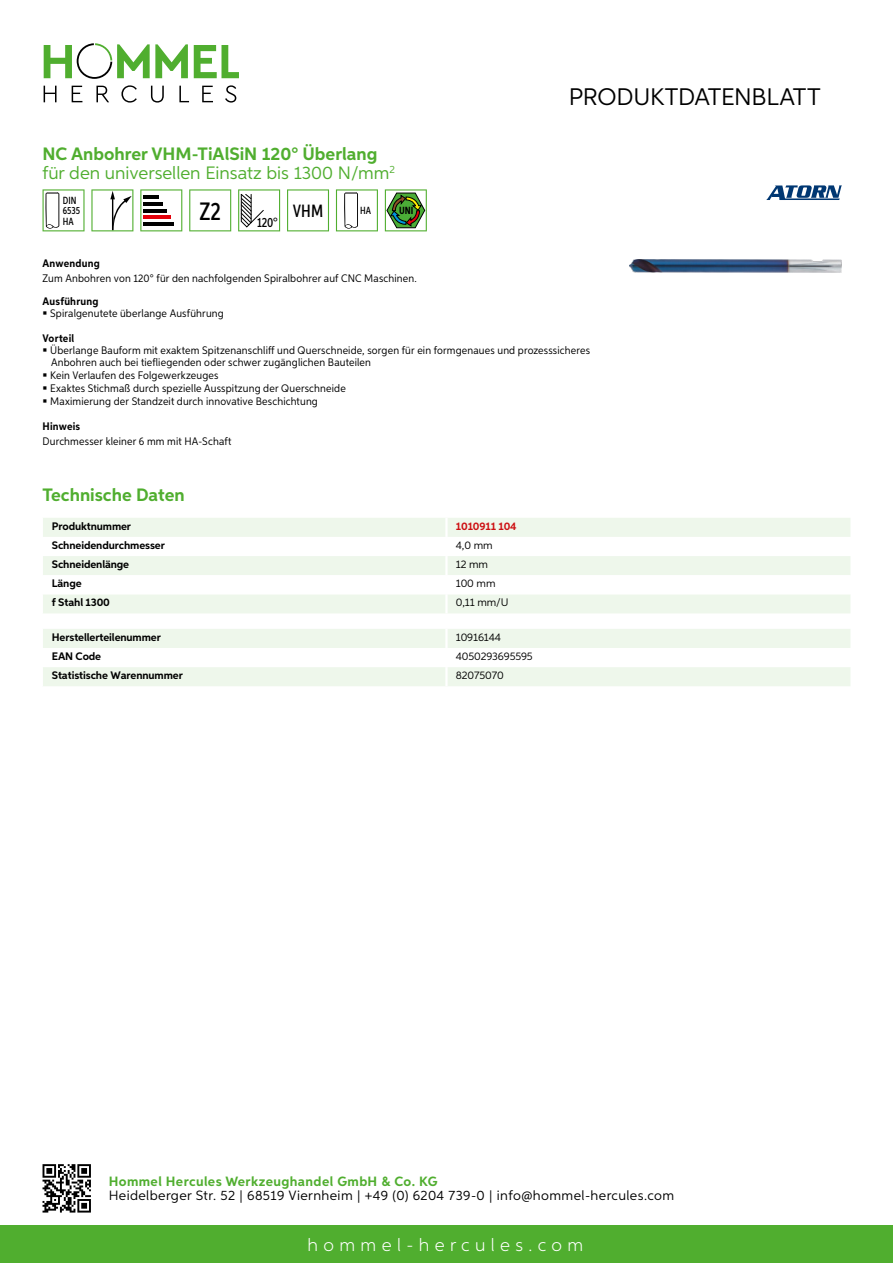
<style>
.page{position:relative;width:893px;height:1263px;background:#fff}
.page>*{position:absolute;margin:0;border:0;box-sizing:border-box;transform-origin:0 0}
.t1{font:500 25.2px "Aspira XX Nar";color:#000}
.t2{font:24px "Aspira";letter-spacing:-.01em;color:#000}
.t3{font:18px/19.8px "Aspira";color:#50ae2f}
.t4{font:300 18px "Aspira";letter-spacing:.3em;color:#fff}
.t5{font:700 18px "Aspira";color:#50ae2f}
.t6{font:500 17.85px "Aspira XX Nar";color:#000}
.t7{font:13.5px "Aspira";letter-spacing:.03em;color:#000}
.t8{font:700 13.5px "Aspira";letter-spacing:.03em;color:#50ae2f}
.t9{font:500 13.35px "Aspira XX Nar";color:#000}
.t10{font:10.95px/12.6px "Aspira Nar";letter-spacing:.015em;color:#000}
.t11{font:700 10.95px "Aspira";letter-spacing:-.01em;color:#000}
.t12{font:10.95px "Aspira";letter-spacing:-.01em;color:#000}
.t13{font:700 10.95px "Aspira Nar";letter-spacing:.02em;color:#000}
.t14{font:700 10.95px "Aspira";letter-spacing:-.01em;color:#cd1013}
.t15{font:500 10.35px/10.4px "Aspira XX Nar";color:#000}
.t16{font:700 10.35px "Aspira XX Nar";color:#000}
.s1{font-weight:700}
</style>
<div class="page">
<div style="left:0;top:1226px;width:893px;height:37px;background:#50ae2f"></div>
<svg style="left:43px;top:1164px;width:48px;height:48px"></svg>
<svg style="left:194px;top:45px;width:45px;height:33px"></svg>
<svg style="left:44px;top:43px;width:144px;height:36px"></svg>
<svg style="left:44px;top:86px;width:13px;height:16px"></svg>
<svg style="left:72px;top:86px;width:10px;height:16px"></svg>
<svg style="left:96px;top:86px;width:13px;height:16px"></svg>
<svg style="left:121px;top:85px;width:16px;height:18px"></svg>
<svg style="left:151px;top:86px;width:13px;height:17px"></svg>
<svg style="left:179px;top:86px;width:10px;height:16px"></svg>
<svg style="left:202px;top:86px;width:11px;height:16px"></svg>
<svg style="left:225px;top:85px;width:11px;height:18px"></svg>
<div style="left:43px;top:518px;width:807px;height:95px;background:#eef7eb"></div>
<svg style="left:43px;top:537px;width:807px;height:57px"></svg>
<hr style="left:445px;top:518px;width:3px;height:19px;background:#fff">
<hr style="left:445px;top:537px;width:3px;height:19px;background:#fff">
<hr style="left:445px;top:556px;width:3px;height:19px;background:#fff">
<hr style="left:445px;top:575px;width:3px;height:19px;background:#fff">
<hr style="left:445px;top:594px;width:3px;height:19px;background:#fff">
<svg style="left:43px;top:629px;width:807px;height:57px"></svg>
<hr style="left:445px;top:667px;width:3px;height:19px;background:#fff">
<svg style="left:43px;top:189px;width:42px;height:42px"></svg>
<svg style="left:91px;top:189px;width:42px;height:42px"></svg>
<svg style="left:140px;top:189px;width:42px;height:42px"></svg>
<hr style="left:143px;top:196px;width:16px;height:3px;background:#000">
<hr style="left:143px;top:202px;width:20px;height:4px;background:#000">
<hr style="left:143px;top:209px;width:24px;height:3px;background:#000">
<hr style="left:143px;top:216px;width:27px;height:3px;background:#e3000b">
<hr style="left:143px;top:222px;width:31px;height:4px;background:#000">
<svg style="left:189px;top:189px;width:42px;height:42px"></svg>
<svg style="left:238px;top:189px;width:42px;height:42px"></svg>
<svg style="left:287px;top:189px;width:42px;height:42px"></svg>
<svg style="left:336px;top:189px;width:42px;height:42px"></svg>
<svg style="left:385px;top:189px;width:42px;height:42px"></svg>
<img style="left:629px;top:259px;width:213px;height:13px">
<svg style="left:766px;top:185px;width:76px;height:15px"></svg>
<h3 class="t3" style="left:43px;top:143px;width:354px"><span class="s1">NC Anbohrer VHM-TiAlSiN 120° Überlang </span>für den universellen Einsatz bis 1300 N/mm<sup>2</sup></h3>
<p class="t15" style="left:63px;top:195px;width:19px">DIN<br>6535<br>HA</p>
<h1 class="t1" style="left:200px;top:196px;width:23px">Z2</h1>
<p class="t9" style="left:257px;top:215px;width:22px">120°</p>
<h3 class="t6" style="left:293px;top:200px;width:32px">VHM</h3>
<p class="t15" style="left:360px;top:205px;width:12px">HA</p>
<p class="t16" style="left:399px;top:205px;width:16px">UNI</p>
<h2 class="t2" style="left:569px;top:82px;width:253px">Produktdatenblatt</h2>
<p class="t13" style="left:43px;top:257px;width:59px">Anwendung</p>
<p class="t10" style="left:43px;top:272px;width:376px">Zum Anbohren von 120° für den nachfolgenden Spiralbohrer auf CNC Maschinen.</p>
<p class="t13" style="left:43px;top:294px;width:58px">Ausführung</p>
<p class="t10" style="left:50px;top:307px;width:175px">Spiralgenutete überlange Ausführung</p>
<p class="t13" style="left:43px;top:331px;width:33px">Vorteil</p>
<p class="t10" style="left:50px;top:344px;width:541px">Überlange Bauform mit exaktem Spitzenanschliff und Querschneide, sorgen für ein formgenaues und prozesssicheres Anbohren auch bei tiefliegenden oder schwer zugänglichen Bauteilen<br>Kein Verlaufen des Folgewerkzeuges<br>Exaktes Stichmaß durch spezielle Ausspitzung der Querschneide<br>Maximierung der Standzeit durch innovative Beschichtung</p>
<p class="t13" style="left:43px;top:419px;width:39px">Hinweis</p>
<p class="t10" style="left:43px;top:435px;width:190px">Durchmesser kleiner 6 mm mit HA-Schaft</p>
<h3 class="t5" style="left:43px;top:484px;width:144px">Technische Daten</h3>
<p class="t11" style="left:52px;top:519px;width:81px">Produktnummer</p>
<p class="t14" style="left:456px;top:519px;width:62px">1010911 104</p>
<p class="t11" style="left:52px;top:538px;width:115px">Schneidendurchmesser</p>
<p class="t12" style="left:456px;top:538px;width:38px">4,0 mm</p>
<p class="t11" style="left:52px;top:557px;width:79px">Schneidenlänge</p>
<p class="t12" style="left:456px;top:557px;width:34px">12 mm</p>
<p class="t11" style="left:52px;top:577px;width:31px">Länge</p>
<p class="t12" style="left:456px;top:577px;width:41px">100 mm</p>
<p class="t11" style="left:52px;top:596px;width:60px">f Stahl 1300</p>
<p class="t12" style="left:456px;top:596px;width:52px">0,11 mm/U</p>
<p class="t11" style="left:52px;top:630px;width:111px">Herstellerteilenummer</p>
<p class="t12" style="left:456px;top:630px;width:47px">10916144</p>
<p class="t11" style="left:52px;top:649px;width:51px">EAN Code</p>
<p class="t12" style="left:456px;top:649px;width:78px">4050293695595</p>
<p class="t11" style="left:52px;top:668px;width:132px">Statistische Warennummer</p>
<p class="t12" style="left:456px;top:669px;width:49px">82075070</p>
<p class="t8" style="left:109px;top:1172px;width:330px">Hommel Hercules Werkzeughandel GmbH &amp; Co. KG</p>
<p class="t7" style="left:109px;top:1187px;width:567px">Heidelberger Str. 52 | 68519 Viernheim | +49 (0) 6204 739-0 | info@hommel-hercules.com</p>
<h3 class="t4" style="left:307px;top:1234px;width:277px">hommel-hercules.com</h3>
</div>
